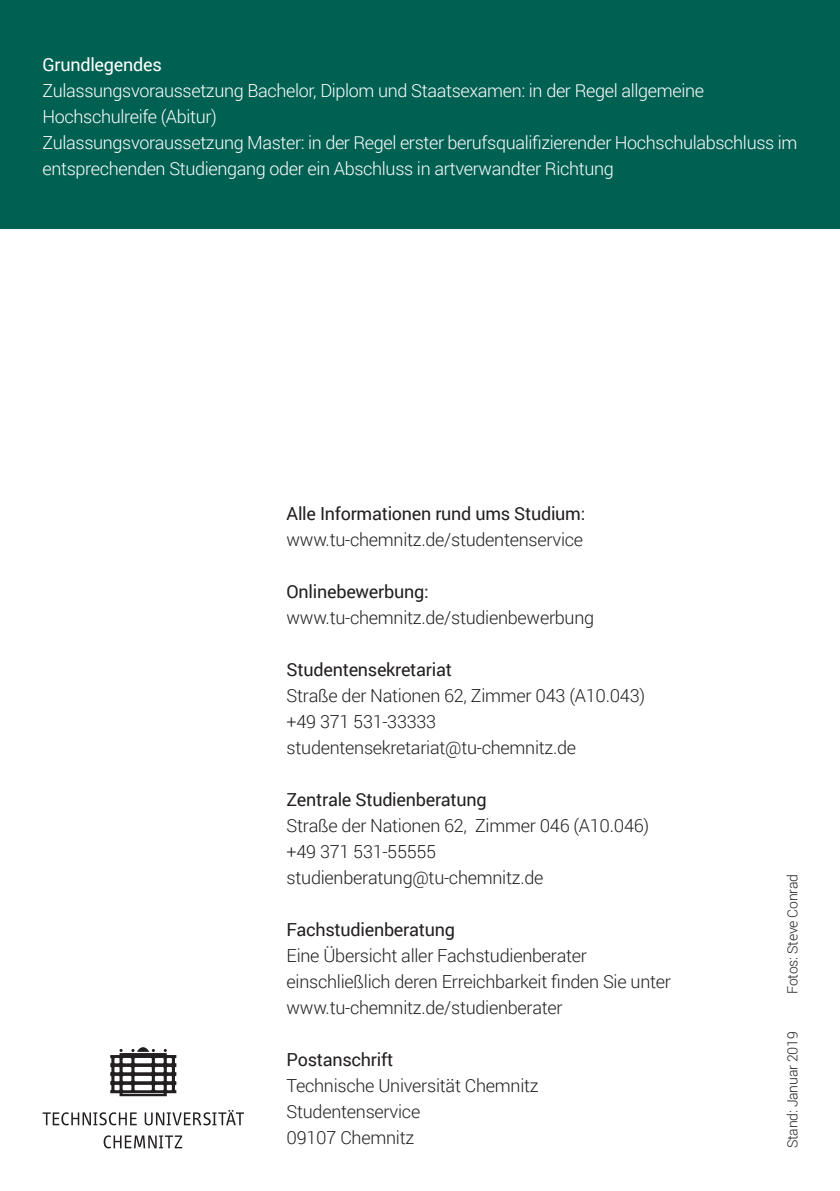
<style>
.page{position:relative;width:840px;height:1191px;background:#fff}
.page>*{position:absolute;margin:0;border:0;box-sizing:border-box;transform-origin:0 0}
.Cover_Mengentext{font:300 18px "Roboto";letter-spacing:-.015em;color:#231f20}
.Grundlegendes_Mengen{font:300 18px/26px "Roboto";letter-spacing:-.02em;color:#fff}
.Cover_Mengentext-2{font:18px "Roboto";letter-spacing:-.015em;color:#231f20}
.Grundlegendes{font:18px "Roboto";letter-spacing:-.015em;color:#fff}
.t1{font:300 14px "Roboto";letter-spacing:-.015em;color:#231f20}
</style>
<div class="page">
<div style="left:0;top:0;width:839px;height:229px;background:#006153"></div>
<svg style="left:110px;top:1047px;width:66px;height:49px"></svg>
<svg style="left:104px;top:1135px;width:78px;height:13px"></svg>
<svg style="left:43px;top:1110px;width:201px;height:15px"></svg>
<p class="Grundlegendes" style="left:43px;top:52px;width:121px">Grundlegendes</p>
<p class="Grundlegendes_Mengen" style="left:43px;top:77px;width:662px">Zulassungsvoraussetzung Bachelor, Diplom und Staatsexamen: in der Regel allgemeine</p>
<p class="Grundlegendes_Mengen" style="left:43px;top:103px;width:176px">Hochschulreife (Abitur)</p>
<p class="Grundlegendes_Mengen" style="left:43px;top:129px;width:756px">Zulassungsvoraussetzung Master: in der Regel erster berufsqualifizierender Hochschulabschluss im entsprechenden Studiengang oder ein Abschluss in artverwandter Richtung</p>
<p class="Cover_Mengentext-2" style="left:286px;top:501px;width:300px">Alle Informationen rund ums Studium:</p>
<p class="Cover_Mengentext" style="left:286px;top:527px;width:298px">www.tu-chemnitz.de/studentenservice</p>
<p class="Cover_Mengentext-2" style="left:286px;top:579px;width:143px">Onlinebewerbung:</p>
<p class="Cover_Mengentext" style="left:286px;top:605px;width:309px">www.tu-chemnitz.de/studienbewerbung</p>
<p class="Cover_Mengentext-2" style="left:286px;top:657px;width:167px">Studentensekretariat</p>
<p class="Cover_Mengentext" style="left:286px;top:683px;width:360px">Straße der Nationen 62, Zimmer 043 (A10.043)</p>
<p class="Cover_Mengentext" style="left:286px;top:709px;width:151px">+49 371 531-33333</p>
<p class="Cover_Mengentext" style="left:286px;top:735px;width:291px">studentensekretariat@tu-chemnitz.de</p>
<p class="Cover_Mengentext-2" style="left:286px;top:787px;width:201px">Zentrale Studienberatung</p>
<p class="Cover_Mengentext" style="left:286px;top:813px;width:364px">Straße der Nationen 62, Zimmer 046 (A10.046)</p>
<p class="Cover_Mengentext" style="left:286px;top:839px;width:151px">+49 371 531-55555</p>
<p class="Cover_Mengentext" style="left:286px;top:865px;width:258px">studienberatung@tu-chemnitz.de</p>
<p class="Cover_Mengentext-2" style="left:286px;top:917px;width:170px">Fachstudienberatung</p>
<p class="Cover_Mengentext" style="left:286px;top:943px;width:302px">Eine Übersicht aller Fachstudienberater</p>
<p class="Cover_Mengentext" style="left:286px;top:969px;width:385px">einschließlich deren Erreichbarkeit finden Sie unter</p>
<p class="Cover_Mengentext" style="left:286px;top:995px;width:277px">www.tu-chemnitz.de/studienberater</p>
<p class="Cover_Mengentext-2" style="left:286px;top:1047px;width:108px">Postanschrift</p>
<p class="Cover_Mengentext" style="left:286px;top:1073px;width:253px">Technische Universität Chemnitz</p>
<p class="Cover_Mengentext" style="left:286px;top:1099px;width:135px">Studentenservice</p>
<p class="Cover_Mengentext" style="left:286px;top:1125px;width:129px">09107 Chemnitz</p>
<p class="t1" style="left:782px;top:994px;width:121px;rotate:-90deg">Fotos: Steve Conrad</p>
<p class="t1" style="left:782px;top:1148px;width:118px;rotate:-90deg">Stand: Januar 2019</p>
</div>
